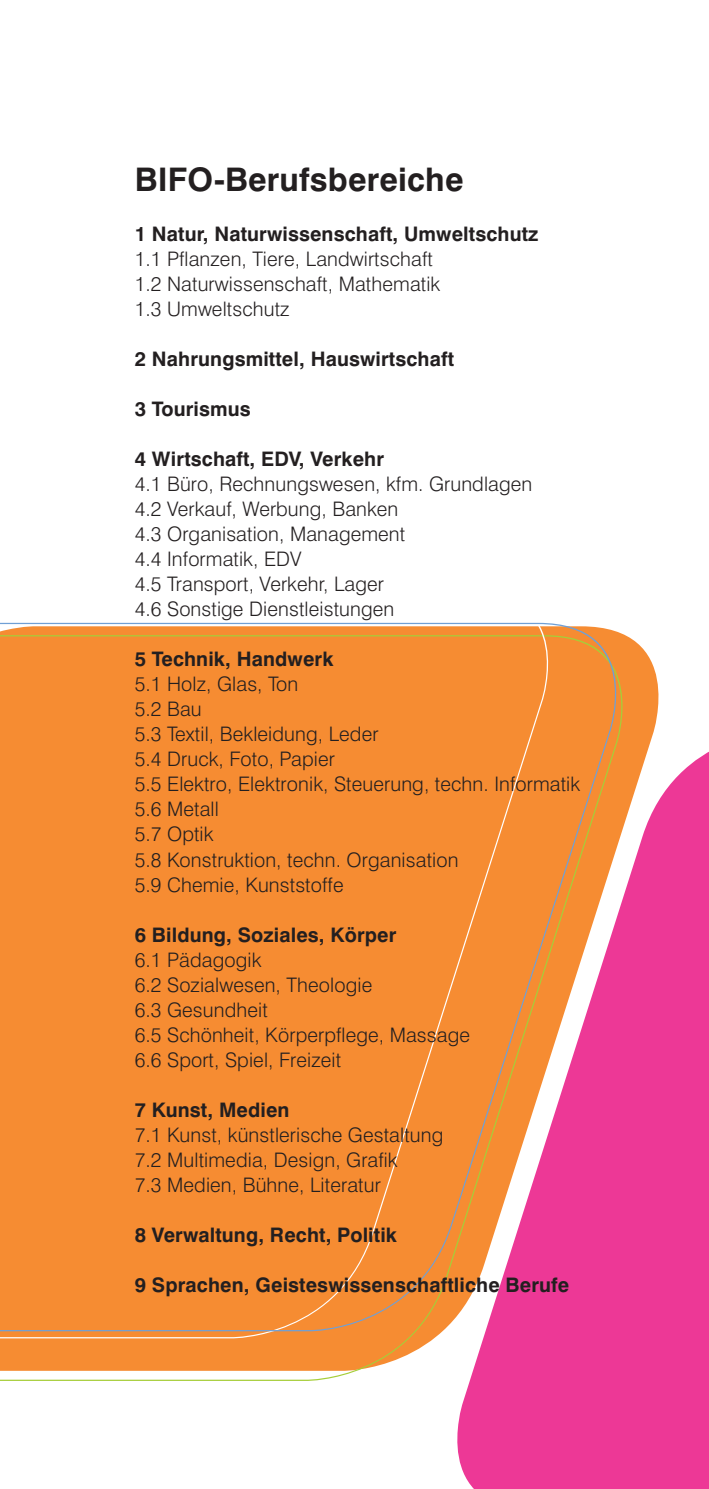
<style>
.page{position:relative;width:709px;height:1489px;background:#fff}
.page>*{position:absolute;margin:0;border:0;box-sizing:border-box;transform-origin:0 0}
.t1{font:700 32.5px "Swiss 721 BT";letter-spacing:.005em;color:#231f20}
.t2{font:300 20px/25px "Swiss 721 BT";letter-spacing:.005em;color:#231f20}
.t3{font:700 20px "Swiss 721 BT";letter-spacing:.005em;color:#231f20}
</style>
<div class="page">
<div style="left:457px;top:751px;width:252px;height:737px;background:#ed3896"></div>
<svg style="left:651px;top:661px;width:36px;height:709px;fill:#ed3896"></svg>
<svg style="left:0;top:650px;width:651px;height:731px"></svg>
<svg style="left:0;top:1331px;width:576px;height:7px"></svg>
<svg style="left:0;top:622px;width:644px;height:709px"></svg>
<h1 class="t1" style="left:135px;top:160px;width:330px">BIFO-Berufsbereiche</h1>
<p class="t3" style="left:135px;top:222px;width:405px">1 Natur, Naturwissenschaft, Umweltschutz</p>
<p class="t2" style="left:135px;top:246px;width:307px">1.1 Pflanzen, Tiere, Landwirtschaft<br>1.2 Naturwissenschaft, Mathematik<br>1.3 Umweltschutz</p>
<p class="t3" style="left:135px;top:347px;width:321px">2 Nahrungsmittel, Hauswirtschaft</p>
<p class="t3" style="left:135px;top:397px;width:118px">3 Tourismus</p>
<p class="t3" style="left:135px;top:447px;width:251px">4 Wirtschaft, EDV, Verkehr</p>
<p class="t2" style="left:135px;top:471px;width:399px">4.1 Büro, Rechnungswesen, kfm. Grundlagen<br>4.2 Verkauf, Werbung, Banken<br>4.3 Organisation, Management<br>4.4 Informatik, EDV<br>4.5 Transport, Verkehr, Lager<br>4.6 Sonstige Dienstleistungen</p>
<p class="t3" style="left:135px;top:647px;width:200px">5 Technik, Handwerk</p>
<p class="t2" style="left:135px;top:671px;width:447px">5.1 Holz, Glas, Ton<br>5.2 Bau<br>5.3 Textil, Bekleidung, Leder<br>5.4 Druck, Foto, Papier<br>5.5 Elektro, Elektronik, Steuerung, techn. Informatik<br>5.6 Metall<br>5.7 Optik<br>5.8 Konstruktion, techn. Organisation<br>5.9 Chemie, Kunststoffe</p>
<p class="t3" style="left:135px;top:922px;width:263px">6 Bildung, Soziales, Körper</p>
<p class="t2" style="left:135px;top:946px;width:337px">6.1 Pädagogik<br>6.2 Sozialwesen, Theologie<br>6.3 Gesundheit<br>6.5 Schönheit, Körperpflege, Massage<br>6.6 Sport, Spiel, Freizeit</p>
<p class="t3" style="left:135px;top:1097px;width:156px">7 Kunst, Medien</p>
<p class="t2" style="left:135px;top:1121px;width:310px">7.1 Kunst, künstlerische Gestaltung<br>7.2 Multimedia, Design, Grafik<br>7.3 Medien, Bühne, Literatur</p>
<p class="t3" style="left:135px;top:1222px;width:264px">8 Verwaltung, Recht, Politik</p>
<p class="t3" style="left:135px;top:1272px;width:436px">9 Sprachen, Geisteswissenschaftliche Berufe</p>
</div>
